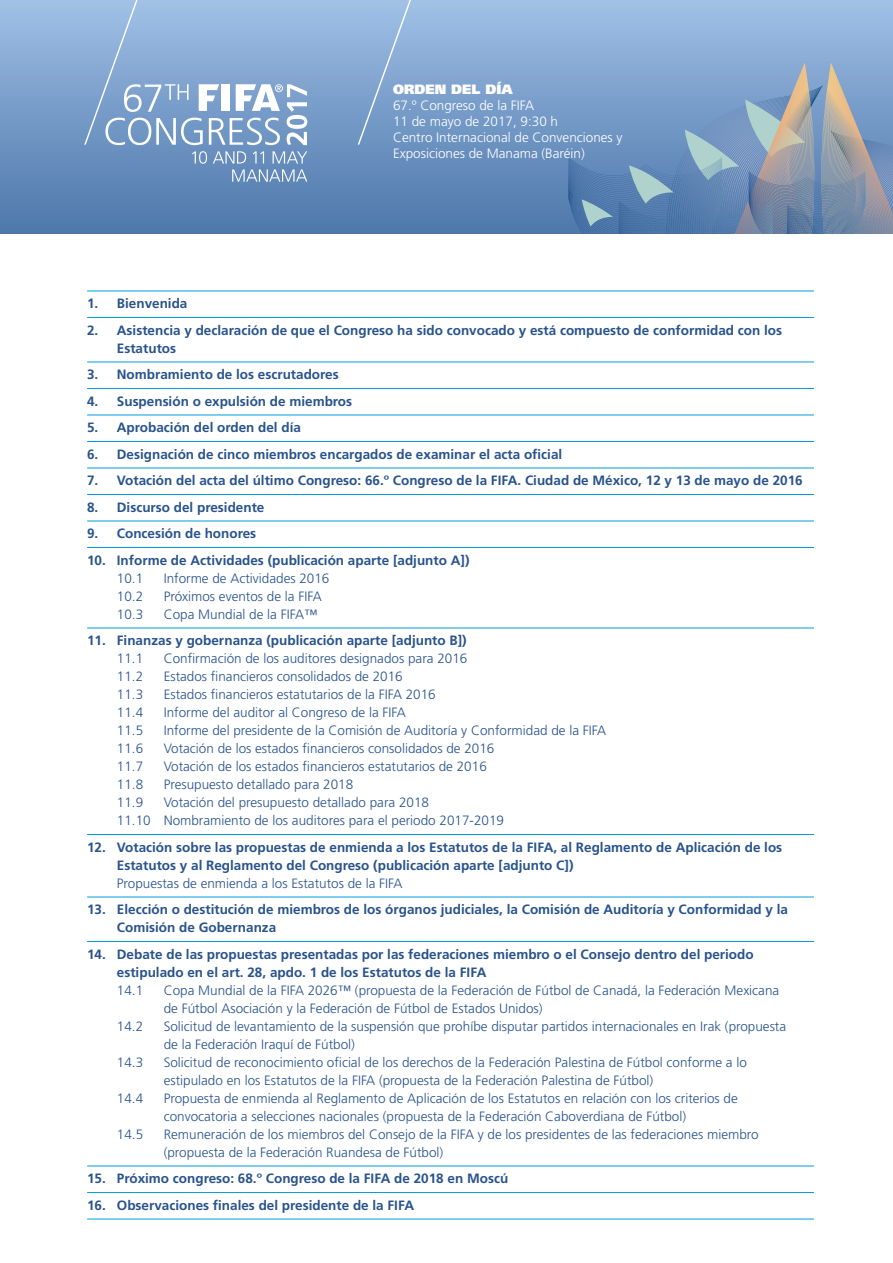
<style>
.page{position:relative;width:893px;height:1263px;background:#fff}
.page>*{position:absolute;margin:0;border:0;box-sizing:border-box;transform-origin:0 0}
.t1{font:300 13.5px/18px "Frutiger LT Pro";color:#28538d}
.t2{font:700 13.5px/18px "Frutiger LT Pro";color:#28538d}
.t3{font:300 13.5px/16.2px "Frutiger LT Pro";color:#fff}
.t4{font:900 13.5px "Frutiger LT Pro";color:#fff}
</style>
<div class="page">
<div style="left:0;top:0;width:893px;height:234px;background:linear-gradient(to bottom,#a0c0e5,#4d77aa)"></div>
<svg style="left:568px;top:85px;width:325px;height:149px;background:#7995b4"></svg>
<svg style="left:192px;top:151px;width:15px;height:13px"></svg>
<svg style="left:213px;top:151px;width:94px;height:31px;background:#7f9fc6"></svg>
<svg style="left:84px;top:0;width:223px;height:145px;background:#95b4d9"></svg>
<svg style="left:358px;top:0;width:62px;height:145px;background:#88aad3"></svg>
<hr style="left:87px;top:291px;width:727px;height:1px;background:#009de0">
<hr style="left:87px;top:317px;width:727px;height:1px;background:#009de0">
<hr style="left:87px;top:362px;width:727px;height:1px;background:#009de0">
<hr style="left:87px;top:388px;width:727px;height:1px;background:#009de0">
<hr style="left:87px;top:415px;width:727px;height:1px;background:#009de0">
<hr style="left:87px;top:441px;width:727px;height:1px;background:#009de0">
<hr style="left:87px;top:468px;width:727px;height:1px;background:#009de0">
<hr style="left:87px;top:494px;width:727px;height:1px;background:#009de0">
<hr style="left:87px;top:521px;width:727px;height:1px;background:#009de0">
<hr style="left:87px;top:547px;width:727px;height:1px;background:#009de0">
<hr style="left:87px;top:628px;width:727px;height:1px;background:#009de0">
<hr style="left:87px;top:834px;width:727px;height:1px;background:#009de0">
<hr style="left:87px;top:897px;width:727px;height:1px;background:#009de0">
<hr style="left:87px;top:941px;width:727px;height:1px;background:#009de0">
<hr style="left:87px;top:1166px;width:727px;height:1px;background:#009de0">
<hr style="left:87px;top:1192px;width:727px;height:1px;background:#009de0">
<hr style="left:87px;top:1219px;width:727px;height:1px;background:#009de0">
<p class="t4" style="left:393px;top:82px;width:121px">ORDEN DEL DÍA</p>
<p class="t3" style="left:393px;top:98px;width:231px">67.º Congreso de la FIFA<br>11 de mayo de 2017, 9:30 h<br>Centro Internacional de Convenciones y<br>Exposiciones de Manama (Baréin)</p>
<p class="t2" style="left:87px;top:295px;width:102px">1. Bienvenida</p>
<p class="t2" style="left:117px;top:322px;width:667px;text-indent:-30px">2. Asistencia y declaración de que el Congreso ha sido convocado y está compuesto de conformidad con los<br>Estatutos</p>
<p class="t2" style="left:87px;top:366px;width:253px">3. Nombramiento de los escrutadores</p>
<p class="t2" style="left:87px;top:393px;width:267px">4. Suspensión o expulsión de miembros</p>
<p class="t2" style="left:87px;top:419px;width:215px">5. Aprobación del orden del día</p>
<p class="t2" style="left:87px;top:446px;width:477px">6. Designación de cinco miembros encargados de examinar el acta oficial</p>
<p class="t2" style="left:87px;top:472px;width:717px">7. Votación del acta del último Congreso: 66.º Congreso de la FIFA. Ciudad de México, 12 y 13 de mayo de 2016</p>
<p class="t2" style="left:87px;top:499px;width:179px">8. Discurso del presidente</p>
<p class="t2" style="left:87px;top:525px;width:171px">9. Concesión de honores</p>
<p class="t2" style="left:87px;top:552px;width:384px">10. Informe de Actividades (publicación aparte [adjunto A])</p>
<p class="t1" style="left:117px;top:570px;width:28px">10.1</p>
<p class="t1" style="left:164px;top:570px;width:167px">Informe de Actividades 2016</p>
<p class="t1" style="left:117px;top:588px;width:28px">10.2</p>
<p class="t1" style="left:164px;top:588px;width:160px">Próximos eventos de la FIFA</p>
<p class="t1" style="left:117px;top:606px;width:28px">10.3</p>
<p class="t1" style="left:164px;top:606px;width:155px">Copa Mundial de la FIFA™</p>
<p class="t2" style="left:87px;top:632px;width:381px">11. Finanzas y gobernanza (publicación aparte [adjunto B])</p>
<p class="t1" style="left:117px;top:650px;width:28px">11.1</p>
<p class="t1" style="left:164px;top:650px;width:305px">Confirmación de los auditores designados para 2016</p>
<p class="t1" style="left:117px;top:668px;width:28px">11.2</p>
<p class="t1" style="left:164px;top:668px;width:241px">Estados financieros consolidados de 2016</p>
<p class="t1" style="left:117px;top:686px;width:28px">11.3</p>
<p class="t1" style="left:164px;top:686px;width:274px">Estados financieros estatutarios de la FIFA 2016</p>
<p class="t1" style="left:117px;top:704px;width:28px">11.4</p>
<p class="t1" style="left:164px;top:704px;width:244px">Informe del auditor al Congreso de la FIFA</p>
<p class="t1" style="left:117px;top:722px;width:28px">11.5</p>
<p class="t1" style="left:164px;top:722px;width:444px">Informe del presidente de la Comisión de Auditoría y Conformidad de la FIFA</p>
<p class="t1" style="left:117px;top:740px;width:28px">11.6</p>
<p class="t1" style="left:164px;top:740px;width:332px">Votación de los estados financieros consolidados de 2016</p>
<p class="t1" style="left:117px;top:758px;width:28px">11.7</p>
<p class="t1" style="left:164px;top:758px;width:325px">Votación de los estados financieros estatutarios de 2016</p>
<p class="t1" style="left:117px;top:776px;width:28px">11.8</p>
<p class="t1" style="left:164px;top:776px;width:191px">Presupuesto detallado para 2018</p>
<p class="t1" style="left:117px;top:794px;width:28px">11.9</p>
<p class="t1" style="left:117px;top:794px;width:389px;text-indent:47px">Votación del presupuesto detallado para 2018<br>11.10 Nombramiento de los auditores para el periodo 2017-2019</p>
<p class="t2" style="left:117px;top:839px;width:667px;text-indent:-30px">12. Votación sobre las propuestas de enmienda a los Estatutos de la FIFA, al Reglamento de Aplicación de los<br>Estatutos y al Reglamento del Congreso (publicación aparte [adjunto C])</p>
<p class="t1" style="left:117px;top:875px;width:287px">Propuestas de enmienda a los Estatutos de la FIFA</p>
<p class="t2" style="left:117px;top:901px;width:673px;text-indent:-30px">13. Elección o destitución de miembros de los órganos judiciales, la Comisión de Auditoría y Conformidad y la<br>Comisión de Gobernanza</p>
<p class="t2" style="left:117px;top:946px;width:638px;text-indent:-30px">14. Debate de las propuestas presentadas por las federaciones miembro o el Consejo dentro del periodo estipulado en el art. 28, apdo. 1 de los Estatutos de la FIFA</p>
<p class="t1" style="left:117px;top:982px;width:28px">14.1</p>
<p class="t1" style="left:164px;top:982px;width:617px">Copa Mundial de la FIFA 2026™ (propuesta de la Federación de Fútbol de Canadá, la Federación Mexicana de Fútbol Asociación y la Federación de Fútbol de Estados Unidos)</p>
<p class="t1" style="left:117px;top:1018px;width:28px">14.2</p>
<p class="t1" style="left:164px;top:1018px;width:624px">Solicitud de levantamiento de la suspensión que prohíbe disputar partidos internacionales en Irak (propuesta de la Federación Iraquí de Fútbol)</p>
<p class="t1" style="left:117px;top:1054px;width:28px">14.3</p>
<p class="t1" style="left:164px;top:1054px;width:585px">Solicitud de reconocimiento oficial de los derechos de la Federación Palestina de Fútbol conforme a lo estipulado en los Estatutos de la FIFA (propuesta de la Federación Palestina de Fútbol)</p>
<p class="t1" style="left:117px;top:1090px;width:28px">14.4</p>
<p class="t1" style="left:164px;top:1090px;width:576px">Propuesta de enmienda al Reglamento de Aplicación de los Estatutos en relación con los criterios de convocatoria a selecciones nacionales (propuesta de la Federación Caboverdiana de Fútbol)</p>
<p class="t1" style="left:117px;top:1126px;width:28px">14.5</p>
<p class="t1" style="left:164px;top:1126px;width:596px">Remuneración de los miembros del Consejo de la FIFA y de los presidentes de las federaciones miembro (propuesta de la Federación Ruandesa de Fútbol)</p>
<p class="t2" style="left:87px;top:1170px;width:423px">15. Próximo congreso: 68.º Congreso de la FIFA de 2018 en Moscú</p>
<p class="t2" style="left:87px;top:1197px;width:328px">16. Observaciones finales del presidente de la FIFA</p>
</div>
